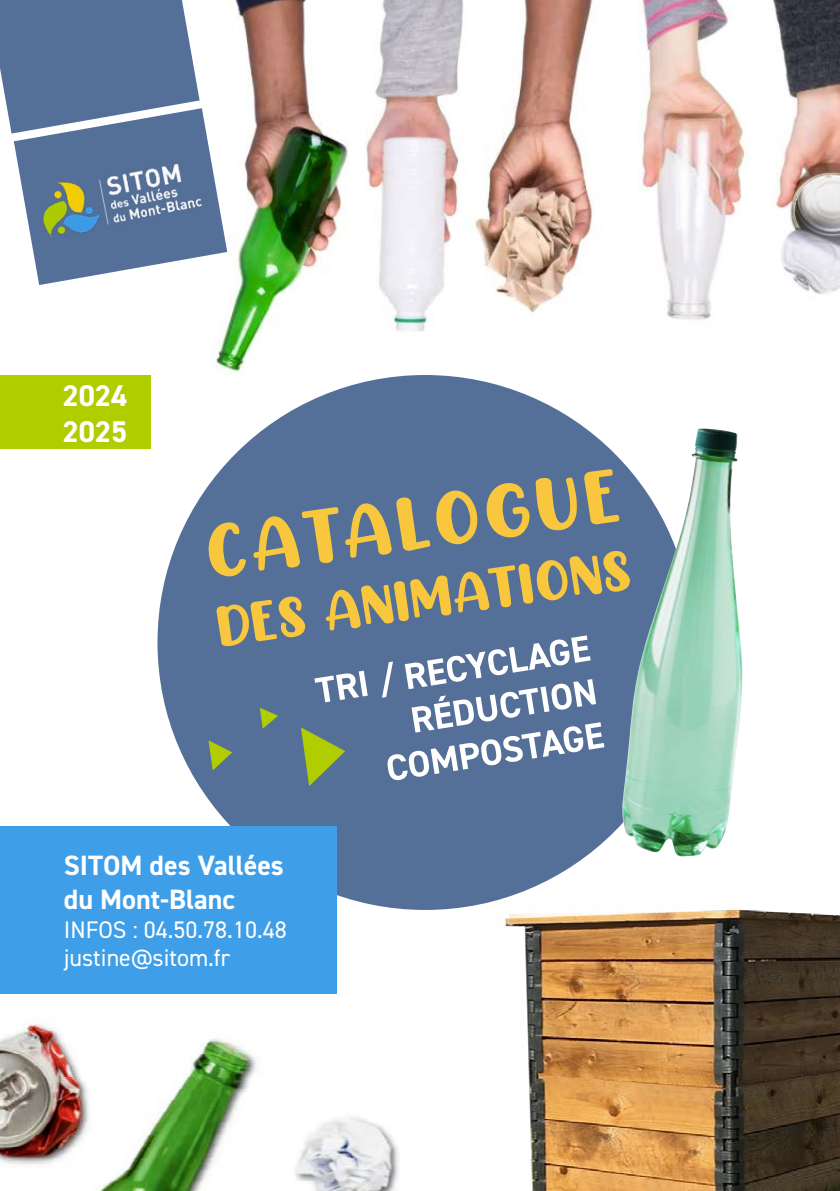
<style>
.page{position:relative;width:840px;height:1191px;background:#fff}
.page>*{position:absolute;margin:0;border:0;box-sizing:border-box;transform-origin:0 0}
.t1{font:700 30px/36px "DIN2014";color:#fff}
.t2{font:700 28px/33.6px "DIN2014";color:#fff}
.t3{font:24px/28.8px "DIN2014";color:#fff}
</style>
<div class="page">
<img style="left:0;top:985px;width:399px;height:206px">
<img style="left:212px;top:0;width:627px;height:375px">
<svg style="left:0;top:0;width:227px;height:285px"></svg>
<img style="left:31px;top:141px;width:179px;height:111px">
<div style="left:157px;top:375px;width:535px;height:535px;background:#557098;border-radius:50%"></div>
<svg style="left:208px;top:469px;width:411px;height:82px"></svg>
<img style="left:622px;top:428px;width:121px;height:428px">
<img style="left:485px;top:897px;width:354px;height:294px">
<div style="left:0;top:375px;width:150px;height:74px;background:#b0cd00"></div>
<svg style="left:208px;top:551px;width:421px;height:235px"></svg>
<div style="left:0;top:826px;width:336px;height:167px;background:#3e9ee8"></div>
<p class="t1" style="left:62px;top:377px;width:66px">2024<br>2025</p>
<p class="t2" style="left:64px;top:848px;width:221px">SITOM des Vallées du Mont-Blanc</p>
<p class="t3" style="left:64px;top:914px;width:224px">INFOS : 04.50.78.10.48 justine@sitom.fr</p>
</div>
